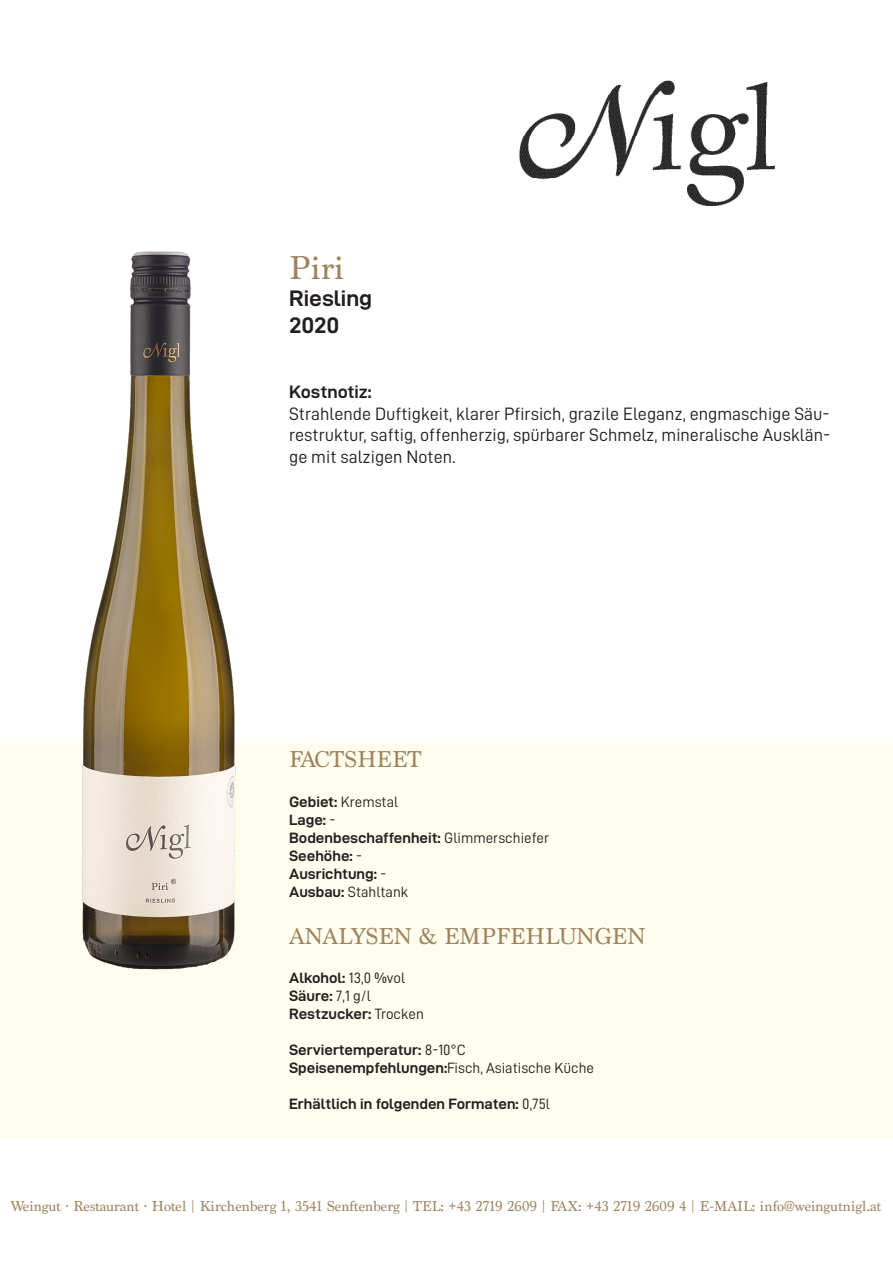
<style>
.page{position:relative;width:893px;height:1263px;background:#fff}
.page>*{position:absolute;margin:0;border:0;box-sizing:border-box;transform-origin:0 0}
.t1{font:34.5px "Marion";color:#9e855f}
.t2{font:24px "Marion";color:#9e855f}
.t3{font:22.5px "D DIN Exp Bold";color:#231f20}
.t4{font:18px/21.6px "D DIN";color:#231f20;text-align:justify}
.t5{font:18px "D DIN Exp Bold";color:#231f20}
.t6{font:15px "D DIN Exp Bold";color:#231f20}
.Einf__Abs{font:15px "Marion";color:#9e855f}
.t7{font:15px "D DIN";color:#231f20}
.s1{font-family:"D DIN Exp Bold"}
.s2{font-family:"D DIN"}
</style>
<div class="page">
<div style="left:0;top:743px;width:893px;height:394px;background:#fffdee"></div>
<img style="left:519px;top:80px;width:257px;height:126px">
<img style="left:82px;top:251px;width:154px;height:719px">
<p class="t1" style="left:289px;top:248px;width:57px">Piri</p>
<p class="t3" style="left:289px;top:286px;width:84px">Riesling</p>
<p class="t3" style="left:289px;top:313px;width:51px">2020</p>
<p class="t5" style="left:289px;top:382px;width:84px">Kostnotiz:</p>
<p class="t4" style="left:289px;top:402px;width:543px">Strahlende Duftigkeit, klarer Pfirsich, grazile Eleganz, engmaschige Säu&shy;restruktur, saftig, offenherzig, spürbarer Schmelz, mineralische Ausklän&shy;ge mit salzigen Noten.</p>
<p class="t2" style="left:289px;top:746px;width:134px">FACTSHEET</p>
<p class="t7" style="left:289px;top:794px;width:111px"><span class="s1">Gebiet:</span> Kremstal</p>
<p class="t6" style="left:289px;top:811px;width:48px">Lage: <span class="s2">-</span></p>
<p class="t6" style="left:289px;top:829px;width:262px">Bodenbeschaffenheit: <span class="s2">Glimmerschiefer</span></p>
<p class="t6" style="left:289px;top:847px;width:74px">Seehöhe: <span class="s2">-</span></p>
<p class="t6" style="left:289px;top:865px;width:99px">Ausrichtung: <span class="s2">-</span></p>
<p class="t7" style="left:289px;top:884px;width:121px"><span class="s1">Ausbau:</span> Stahltank</p>
<p class="t2" style="left:289px;top:922px;width:358px">ANALYSEN &amp; EMPFEHLUNGEN</p>
<p class="t6" style="left:289px;top:970px;width:118px">Alkohol: <span class="s2">13,0 %vol</span></p>
<p class="t6" style="left:289px;top:988px;width:83px">Säure: <span class="s2">7,1 g/l</span></p>
<p class="t6" style="left:289px;top:1006px;width:136px">Restzucker: <span class="s2">Trocken</span></p>
<p class="t6" style="left:289px;top:1042px;width:178px">Serviertemperatur: <span class="s2">8-10°C</span></p>
<p class="t7" style="left:289px;top:1060px;width:306px"><span class="s1">Speisenempfehlungen:</span>Fisch, Asiatische Küche</p>
<p class="t6" style="left:289px;top:1096px;width:262px">Erhältlich in folgenden Formaten: <span class="s2">0,75l</span></p>
<p class="Einf__Abs" style="left:11px;top:1198px;width:872px">Weingut · Restaurant · Hotel | Kirchenberg 1, 3541 Senftenberg | TEL: +43 2719 2609 | FAX: +43 2719 2609 4 | E-MAIL: info@weingutnigl.at</p>
</div>
